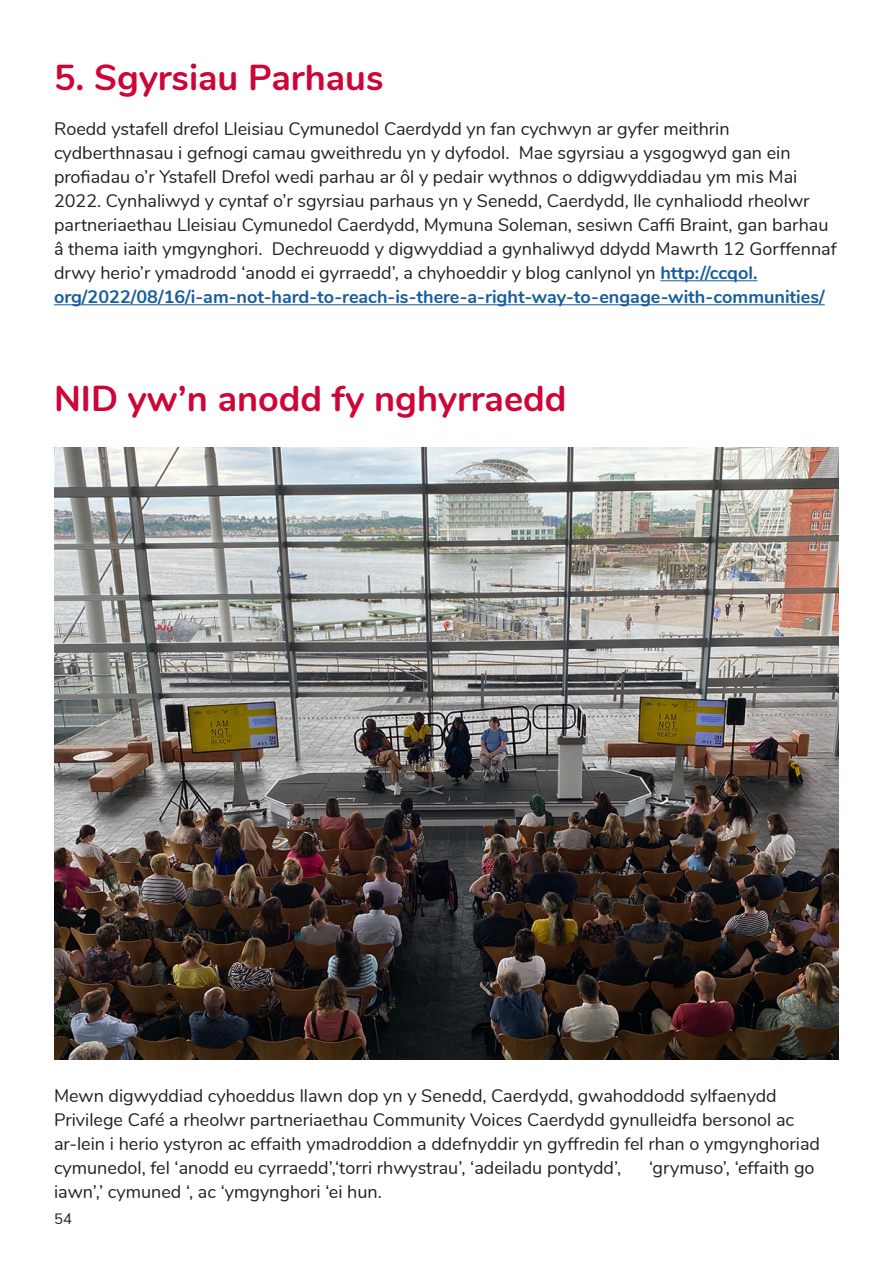
<style>
.page{position:relative;width:893px;height:1263px;background:#fff}
.page>*{position:absolute;margin:0;border:0;box-sizing:border-box;transform-origin:0 0}
.t1{font:700 36px "Nunito";color:#ce0539}
.t2{font:18px/24px "Nunito";color:#231f20}
.t3{font:15px "Nunito";color:#231f20}
.s1{font-weight:700;color:#175d9e}
</style>
<div class="page">
<hr style="left:660px;top:280px;width:97px;height:1px;background:#175d9e">
<hr style="left:54px;top:304px;width:771px;height:1px;background:#175d9e">
<img style="left:54px;top:447px;width:785px;height:612px">
<p class="t1" style="left:54px;top:51px;width:331px">5. Sgyrsiau Parhaus</p>
<p class="t2" style="left:54px;top:116px;width:784px">Roedd ystafell drefol Lleisiau Cymunedol Caerdydd yn fan cychwyn ar gyfer meithrin cydberthnasau i gefnogi camau gweithredu yn y dyfodol. Mae sgyrsiau a ysgogwyd gan ein profiadau o’r Ystafell Drefol wedi parhau ar ôl y pedair wythnos o ddigwyddiadau ym mis Mai 2022. Cynhaliwyd y cyntaf o’r sgyrsiau parhaus yn y Senedd, Caerdydd, lle cynhaliodd rheolwr partneriaethau Lleisiau Cymunedol Caerdydd, Mymuna Soleman, sesiwn Caffi Braint, gan barhau â thema iaith ymgynghori. Dechreuodd y digwyddiad a gynhaliwyd ddydd Mawrth 12 Gorffennaf drwy herio’r ymadrodd ‘anodd ei gyrraedd’, a chyhoeddir y blog canlynol yn <span class="s1">http://ccqol. org/2022/08/16/i-am-not-hard-to-reach-is-there-a-right-way-to-engage-with-communities/</span></p>
<p class="t1" style="left:54px;top:372px;width:514px">NID yw’n anodd fy nghyrraedd</p>
<p class="t2" style="left:54px;top:1082px;width:767px">Mewn digwyddiad cyhoeddus llawn dop yn y Senedd, Caerdydd, gwahoddodd sylfaenydd Privilege Café a rheolwr partneriaethau Community Voices Caerdydd gynulleidfa bersonol ac ar-lein i herio ystyron ac effaith ymadroddion a ddefnyddir yn gyffredin fel rhan o ymgynghoriad cymunedol, fel ‘anodd eu cyrraedd’,‘torri rhwystrau’, ‘adeiladu pontydd’,</p>
<p class="t2" style="left:649px;top:1154px;width:167px">‘grymuso’, ‘effaith go</p>
<p class="t2" style="left:54px;top:1178px;width:329px">iawn’,’ cymuned ‘, ac ‘ymgynghori ‘ei hun.</p>
<p class="t3" style="left:54px;top:1208px;width:19px">54</p>
</div>
